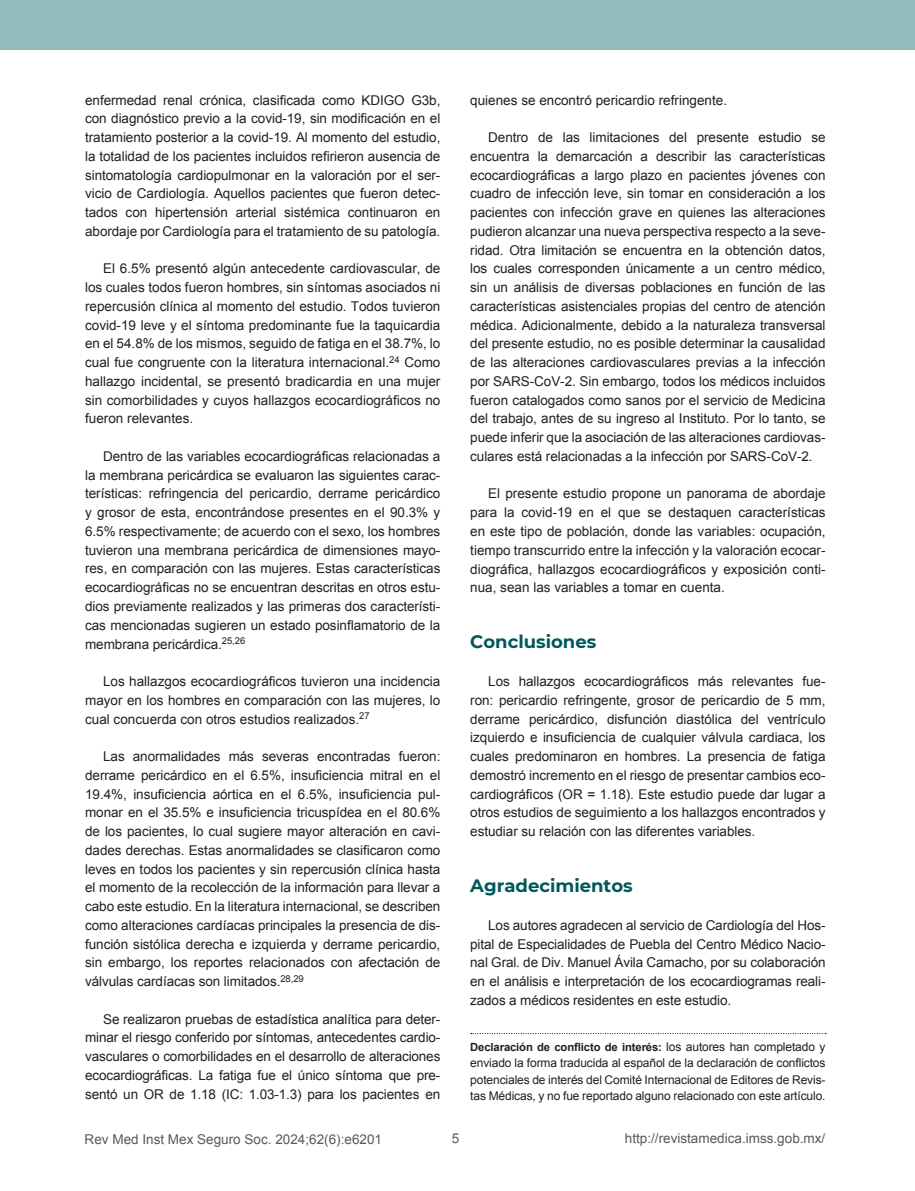
<style>
.page{position:relative;width:915px;height:1191px;background:#fff}
.page>*{position:absolute;margin:0;border:0;box-sizing:border-box;transform-origin:0 0}
.t1{font:700 18px "Montserrat";color:#01585b}
.t2{font:13.5px/18.8px "Arial";letter-spacing:-.005em;color:#231f20;text-align:justify}
.t3{font:13.5px "Arial";color:#58595b}
.t4{font:12px/16.5px "Arial";letter-spacing:-.01em;color:#231f20;text-align:justify}
.t5{font:700 11.25px "Arial";letter-spacing:-.01em;color:#231f20}
.s1{font-weight:400;font-size:12px}
</style>
<div class="page">
<div style="left:0;top:0;width:914px;height:50px;background:#93bbbb"></div>
<svg style="left:470px;top:1033px;width:355px;height:1px"></svg>
<p class="t2" style="left:85px;top:91px;width:357px">enfermedad renal crónica, clasificada como KDIGO G3b, con diagnóstico previo a la covid-19, sin modificación en el tratamiento posterior a la covid-19. Al momento del estudio, la totalidad de los pacientes incluidos refirieron ausencia de sintomatología cardiopulmonar en la valoración por el ser&shy;vicio de Cardiología. Aquellos pacientes que fueron detec&shy;tados con hipertensión arterial sistémica continuaron en abordaje por Cardiología para el tratamiento de su patología.</p>
<p class="t2" style="left:85px;top:259px;width:357px;text-indent:18px">El 6.5% presentó algún antecedente cardiovascular, de los cuales todos fueron hombres, sin síntomas asociados ni repercusión clínica al momento del estudio. Todos tuvieron covid-19 leve y el síntoma predominante fue la taquicardia en el 54.8% de los mismos, seguido de fatiga en el 38.7%, lo cual fue congruente con la literatura internacional.<sup>24</sup> Como hallazgo incidental, se presentó bradicardia en una mujer sin comorbilidades y cuyos hallazgos ecocardiográficos no fueron relevantes.</p>
<p class="t2" style="left:85px;top:447px;width:357px;text-indent:18px">Dentro de las variables ecocardiográficas relacionadas a la membrana pericárdica se evaluaron las siguientes carac&shy;terísticas: refringencia del pericardio, derrame pericárdico y grosor de esta, encontrándose presentes en el 90.3% y 6.5% respectivamente; de acuerdo con el sexo, los hombres tuvieron una membrana pericárdica de dimensiones mayo&shy;res, en comparación con las mujeres. Estas características ecocardiográficas no se encuentran descritas en otros estu&shy;dios previamente realizados y las primeras dos característi&shy;cas mencionadas sugieren un estado posinflamatorio de la membrana pericárdica.<sup>25,26</sup></p>
<p class="t2" style="left:85px;top:672px;width:357px;text-indent:18px">Los hallazgos ecocardiográficos tuvieron una incidencia mayor en los hombres en comparación con las mujeres, lo cual concuerda con otros estudios realizados.<sup>27</sup></p>
<p class="t2" style="left:85px;top:747px;width:356px;text-indent:18px">Las anormalidades más severas encontradas fueron: derrame pericárdico en el 6.5%, insuficiencia mitral en el 19.4%, insuficiencia aórtica en el 6.5%, insuficiencia pul&shy;monar en el 35.5% e insuficiencia tricuspídea en el 80.6% de los pacientes, lo cual sugiere mayor alteración en cavi&shy;dades derechas. Estas anormalidades se clasificaron como leves en todos los pacientes y sin repercusión clínica hasta el momento de la recolección de la información para llevar a cabo este estudio. En la literatura internacional, se describen como alteraciones cardíacas principales la presencia de dis&shy;función sistólica derecha e izquierda y derrame pericardio, sin embargo, los reportes relacionados con afectación de válvulas cardíacas son limitados.<sup>28,29</sup></p>
<p class="t2" style="left:85px;top:1009px;width:356px;text-indent:18px">Se realizaron pruebas de estadística analítica para deter&shy;minar el riesgo conferido por síntomas, antecedentes cardio&shy;vasculares o comorbilidades en el desarrollo de alteraciones ecocardiográficas. La fatiga fue el único síntoma que pre&shy;sentó un OR de 1.18 (IC: 1.03-1.3) para los pacientes en</p>
<p class="t2" style="left:470px;top:91px;width:258px">quienes se encontró pericardio refringente.</p>
<p class="t2" style="left:470px;top:128px;width:357px;text-indent:18px">Dentro de las limitaciones del presente estudio se encuentra la demarcación a describir las características ecocardiográficas a largo plazo en pacientes jóvenes con cuadro de infección leve, sin tomar en consideración a los pacientes con infección grave en quienes las alteraciones pudieron alcanzar una nueva perspectiva respecto a la seve&shy;ridad. Otra limitación se encuentra en la obtención datos, los cuales corresponden únicamente a un centro médico, sin un análisis de diversas poblaciones en función de las características asistenciales propias del centro de atención médica. Adicionalmente, debido a la naturaleza transversal del presente estudio, no es posible determinar la causalidad de las alteraciones cardiovasculares previas a la infección por SARS-CoV-2. Sin embargo, todos los médicos incluidos fueron catalogados como sanos por el servicio de Medicina del trabajo, antes de su ingreso al Instituto. Por lo tanto, se puede inferir que la asociación de las alteraciones cardiovas&shy;culares está relacionadas a la infección por SARS-CoV-2.</p>
<p class="t2" style="left:470px;top:484px;width:357px;text-indent:18px">El presente estudio propone un panorama de abordaje para la covid-19 en el que se destaquen características en este tipo de población, donde las variables: ocupación, tiempo transcurrido entre la infección y la valoración ecocar&shy;diográfica, hallazgos ecocardiográficos y exposición conti&shy;nua, sean las variables a tomar en cuenta.</p>
<h1 class="t1" style="left:470px;top:629px;width:127px">Conclusiones</h1>
<p class="t2" style="left:470px;top:672px;width:356px;text-indent:18px">Los hallazgos ecocardiográficos más relevantes fue&shy;ron: pericardio refringente, grosor de pericardio de 5 mm, derrame pericárdico, disfunción diastólica del ventrículo izquierdo e insuficiencia de cualquier válvula cardiaca, los cuales predominaron en hombres. La presencia de fatiga demostró incremento en el riesgo de presentar cambios eco&shy;cardiográficos (OR = 1.18). Este estudio puede dar lugar a otros estudios de seguimiento a los hallazgos encontrados y estudiar su relación con las diferentes variables.</p>
<h1 class="t1" style="left:470px;top:873px;width:164px">Agradecimientos</h1>
<p class="t2" style="left:470px;top:916px;width:356px;text-indent:18px">Los autores agradecen al servicio de Cardiología del Hos&shy;pital de Especialidades de Puebla del Centro Médico Nacio&shy;nal Gral. de Div. Manuel Ávila Camacho, por su colaboración en el análisis e interpretación de los ecocardiogramas reali&shy;zados a médicos residentes en este estudio.</p>
<p class="t5" style="left:470px;top:1039px;width:357px">Declaración de conflicto de interés: <span class="s1">los autores han completado y</span></p>
<p class="t4" style="left:470px;top:1054px;width:356px">enviado la forma traducida al español de la declaración de conflictos potenciales de interés del Comité Internacional de Editores de Revis&shy;tas Médicas, y no fue reportado alguno relacionado con este artículo.</p>
<p class="t3" style="left:85px;top:1130px;width:299px">Rev Med Inst Mex Seguro Soc. 2024;62(6):e6201</p>
<p class="t3" style="left:451px;top:1129px;width:9px">5</p>
<p class="t3" style="left:624px;top:1129px;width:202px">http://revistamedica.imss.gob.mx/</p>
</div>
